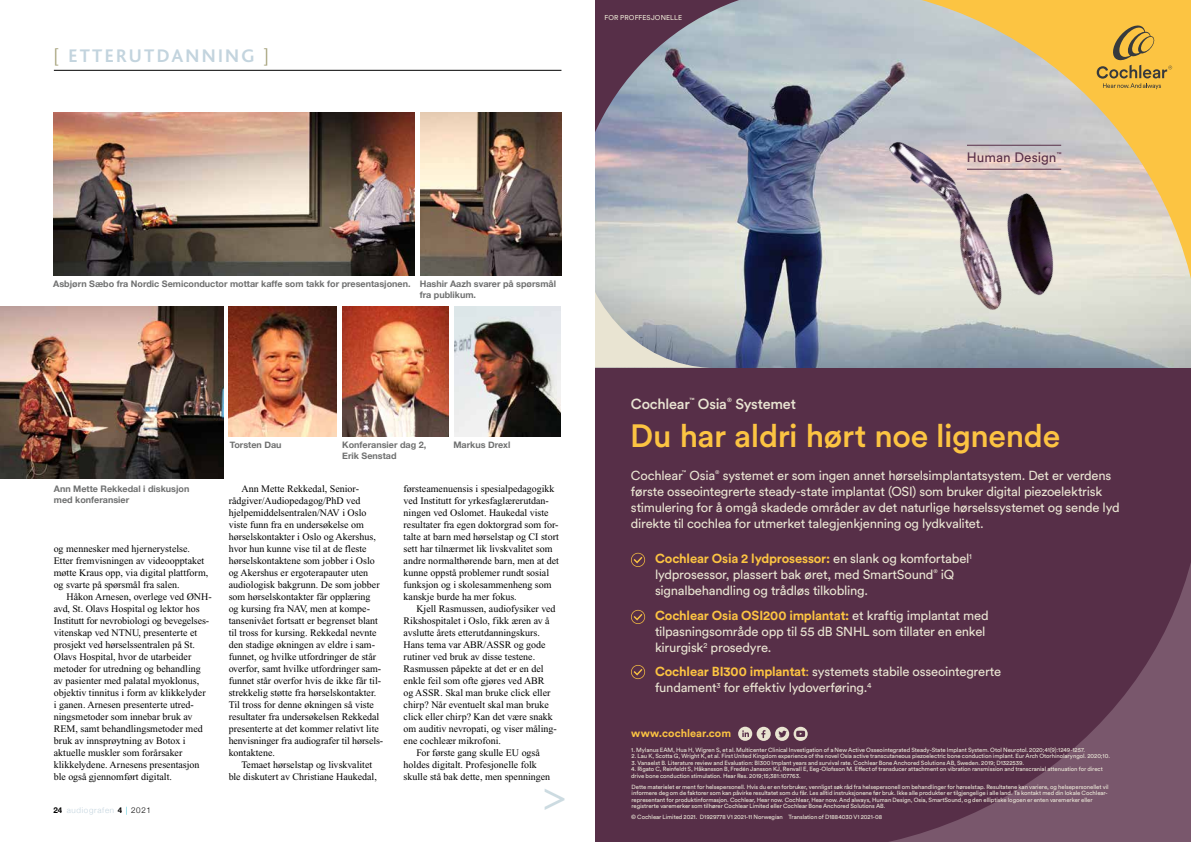
<style>
.page{position:relative;width:1191px;height:842px;background:#fff}
.page>*{position:absolute;margin:0;border:0;box-sizing:border-box;transform-origin:0 0}
.t1{font:700 44.4px "Times New Roman";color:#ccdbe1;scale:.83 1}
.t2{font:500 32px "Circular Std";letter-spacing:-.01em;color:#fcc442}
.t3{font:700 19.1px "Bliss";letter-spacing:.12em;color:#c3d4de}
.t4{font:500 14.5px "Circular Std";letter-spacing:-.015em;color:#e9e4d2}
.t5{font:13.5px "Circular Std";color:#572f48}
.t6{font:13px/16px "Circular Std";letter-spacing:-.02em;color:#e9e4d2}
.t7{font:700 11px "Circular Std";color:#fcc442}
.t8{font:10px/12px "Times New Roman";color:#000}
.t9{font:700 9px/11px "Helvetica Neue";color:#6f7070}
.t10{font:300 8px "Helvetica Neue";letter-spacing:.085em;color:#c3d4de}
.t11{font:7px "Circular Std";letter-spacing:.015em;color:#e9e4d2}
.t12{font:6px/6.5px "Circular Std";letter-spacing:-.01em;color:#edeada}
.t13{font:500 5.9px "Circular Std";color:#e9e4d2}
.t14{font:5.5px "Circular Std";color:#572f48}
.t15{font:5.3px "Circular Std";color:#e9e4d2}
.s1{font-family:"Helvetica Neue";font-weight:300;color:#a4a078}
.s2{font-weight:700;color:#000}
.s3{color:#21b8cf}
.s4{color:#000}
.s5{font-weight:700;color:#fcc442}
.s6{color:#fcc442}
</style>
<div class="page">
<hr style="left:54px;top:70px;width:507px;height:1px;background:#000">
<img style="left:712px;top:232px;width:109px;height:136px">
<div style="left:595px;top:368px;width:596px;height:474px;background:#572f48"></div>
<svg style="left:595px;top:232px;width:117px;height:136px;background:#c8cbc7"></svg>
<svg style="left:799px;top:563px;width:392px;height:279px"></svg>
<svg style="left:821px;top:0;width:370px;height:368px;background:#dac68e"></svg>
<svg style="left:595px;top:0;width:226px;height:232px;background:#8c8fa1"></svg>
<img style="left:821px;top:72px;width:320px;height:293px">
<svg style="left:1096px;top:26px;width:76px;height:63px;background:#d9ab41"></svg>
<hr style="left:967px;top:169px;width:94px;height:1px;background:#572f48">
<hr style="left:967px;top:145px;width:94px;height:1px;background:#572f48">
<svg style="left:631px;top:553px;width:14px;height:14px"></svg>
<svg style="left:631px;top:610px;width:14px;height:14px"></svg>
<svg style="left:631px;top:665px;width:14px;height:14px"></svg>
<svg style="left:738px;top:727px;width:69px;height:14px"></svg>
<img style="left:0;top:307px;width:223px;height:172px">
<img style="left:420px;top:113px;width:141px;height:162px">
<img style="left:54px;top:113px;width:360px;height:162px">
<img style="left:229px;top:307px;width:107px;height:129px">
<img style="left:342px;top:307px;width:106px;height:129px">
<img style="left:454px;top:307px;width:106px;height:130px">
<h3 class="t3" style="left:54px;top:46px;width:216px"><span class="s1">[</span> ETTERUTDANNING <span class="s1">]</span></h3>
<p class="t11" style="left:604px;top:13px;width:79px">FOR PROFFESJONELLE</p>
<h3 class="t5" style="left:967px;top:149px;width:91px">Human Design</h3>
<p class="t14" style="left:1056px;top:151px;width:6px">™</p>
<p class="t9" style="left:53px;top:279px;width:359px">Asbjørn Sæbo fra Nordic Semiconductor mottar kaffe som takk for presentasjonen.</p>
<p class="t9" style="left:420px;top:279px;width:138px">Hashir Aazh svarer på spørsmål fra publikum.</p>
<p class="t9" style="left:54px;top:484px;width:137px">Ann Mette Rekkedal i diskusjon med konferansier</p>
<p class="t8" style="left:54px;top:543px;width:156px">og mennesker med hjernerystelse.<br>Etter fremvisningen av videoopptaket møtte Kraus opp, via digital plattform, og svarte på spørsmål fra salen.</p>
<p class="t8" style="left:54px;top:591px;width:159px;text-indent:13px">Håkon Arnesen, overlege ved ØNH&shy;avd, St. Olavs Hospital og lektor hos Institutt for nevrobiologi og bevegelses&shy;vitenskap ved NTNU, presenterte et prosjekt ved hørselssentralen på St.<br>Olavs Hospital, hvor de utarbeider metoder for utredning og behandling av pasienter med palatal myoklonus, objektiv tinnitus i form av klikkelyder<br>i ganen. Arnesen presenterte utred&shy;ningsmetoder som innebar bruk av REM, samt behandlingsmetoder med bruk av innsprøytning av Botox i aktuelle muskler som forårsaker klikkelydene. Arnesens presentasjon ble også gjennomført digitalt.</p>
<p class="t10" style="left:53px;top:804px;width:99px"><span class="s2">24</span> audiografen <span class="s2">4</span> <span class="s3">|</span> <span class="s4">2021</span></p>
<p class="t9" style="left:230px;top:439px;width:53px">Torsten Dau</p>
<p class="t9" style="left:342px;top:439px;width:85px">Konferansier dag 2,<br>Erik Senstad</p>
<p class="t9" style="left:453px;top:440px;width:58px">Markus Drexl</p>
<p class="t8" style="left:229px;top:483px;width:156px;text-indent:13px">Ann Mette Rekkedal, Senior&shy;rådgiver/Audiopedagog/PhD ved hjelpemiddelsentralen/NAV i Oslo viste funn fra en undersøkelse om hørselskontakter i Oslo og Akershus, hvor hun kunne vise til at de fleste hørselskontaktene som jobber i Oslo og Akershus er ergoterapauter uten audiologisk bakgrunn. De som jobber som hørselskontakter får opplæring<br>og kursing fra NAV, men at kompe&shy;tansenivået fortsatt er begrenset blant til tross for kursing. Rekkedal nevnte den stadige økningen av eldre i sam&shy;funnet, og hvilke utfordringer de står overfor, samt hvilke utfordringer sam&shy;funnet står overfor hvis de ikke får til&shy;strekkelig støtte fra hørselskontakter.<br>Til tross for denne økningen så viste resultater fra undersøkelsen Rekkedal presenterte at det kommer relativt lite henvisninger fra audiografer til hørsels&shy;kontaktene.</p>
<p class="t8" style="left:229px;top:759px;width:150px;text-indent:13px">Temaet hørselstap og livskvalitet ble diskutert av Christiane Haukedal,</p>
<p class="t8" style="left:403px;top:483px;width:157px">førsteamenuensis i spesialpedagogikk ved Institutt for yrkesfaglærerutdan&shy;ningen ved Oslomet. Haukedal viste resultater fra egen doktorgrad som for&shy;talte at barn med hørselstap og CI stort sett har tilnærmet lik livskvalitet som andre normalthørende barn, men at det kunne oppstå problemer rundt sosial funksjon og i skolesammenheng som kanskje burde ha mer fokus.</p>
<p class="t8" style="left:416px;top:603px;width:141px">Kjell Rasmussen, audiofysiker ved</p>
<p class="t8" style="left:403px;top:615px;width:148px">Rikshospitalet i Oslo, fikk æren av å</p>
<p class="t8" style="left:403px;top:627px;width:138px">avslutte årets etterutdanningskurs.</p>
<p class="t8" style="left:403px;top:639px;width:144px">Hans tema var ABR/ASSR og gode</p>
<p class="t8" style="left:403px;top:651px;width:133px">rutiner ved bruk av disse testene.</p>
<p class="t8" style="left:403px;top:663px;width:141px">Rasmussen påpekte at det er en del</p>
<p class="t8" style="left:403px;top:675px;width:142px">enkle feil som ofte gjøres ved ABR</p>
<p class="t8" style="left:403px;top:687px;width:148px">og ASSR. Skal man bruke click eller</p>
<p class="t8" style="left:403px;top:699px;width:147px">chirp? Når eventuelt skal man bruke</p>
<p class="t8" style="left:403px;top:711px;width:151px">click eller chirp? Kan det være snakk</p>
<p class="t8" style="left:403px;top:723px;width:154px">om auditiv nevropati, og viser måling-</p>
<p class="t8" style="left:403px;top:735px;width:99px">ene cochleær mikrofoni.</p>
<p class="t8" style="left:416px;top:747px;width:125px">For første gang skulle EU også</p>
<p class="t8" style="left:403px;top:759px;width:135px">holdes digitalt. Profesjonelle folk</p>
<p class="t8" style="left:403px;top:771px;width:148px">skulle stå bak dette, men spenningen</p>
<h1 class="t1" style="left:544px;top:775px;width:27px">&gt;</h1>
<h3 class="t4" style="left:631px;top:394px;width:61px">Cochlear</h3>
<p class="t13" style="left:689px;top:396px;width:7px">™</p>
<h3 class="t4" style="left:698px;top:394px;width:31px">Osia</h3>
<p class="t13" style="left:727px;top:396px;width:6px">®</p>
<h3 class="t4" style="left:735px;top:394px;width:62px">Systemet</h3>
<h2 class="t2" style="left:630px;top:416px;width:431px">Du har aldri hørt noe lignende</h2>
<h3 class="t6" style="left:631px;top:467px;width:53px">Cochlear</h3>
<p class="t15" style="left:682px;top:469px;width:6px">™</p>
<h3 class="t6" style="left:689px;top:467px;width:27px">Osia</h3>
<p class="t15" style="left:715px;top:469px;width:6px">®</p>
<p class="t6" style="left:631px;top:467px;width:490px;text-indent:92px">systemet er som ingen annet hørselsimplantatsystem. Det er verdens første osseointegrerte steady-state implantat (OSI) som bruker digital piezoelektrisk stimulering for å omgå skadede områder av det naturlige hørselssystemet og sende lyd direkte til cochlea for utmerket talegjenkjenning og lydkvalitet.</p>
<h3 class="t6" style="left:655px;top:551px;width:318px"><span class="s5">Cochlear Osia 2 lydprosessor:</span> en slank og komfortabel<sup>1 </sup>lydprosessor, plassert bak øret, med SmartSound</h3>
<p class="t15" style="left:933px;top:568px;width:6px">®</p>
<h3 class="t6" style="left:941px;top:567px;width:15px">iQ</h3>
<h3 class="t6" style="left:655px;top:578px;width:335px;line-height:24.5px">signalbehandling og trådløs tilkobling.<br><span class="s5">Cochlear Osia OSI200 implantat:</span> et kraftig implantat med</h3>
<h3 class="t6" style="left:655px;top:623px;width:332px">tilpasningsområde opp til 55 dB SNHL som tillater en enkel kirurgisk<sup>2</sup> prosedyre.</h3>
<h3 class="t6" style="left:655px;top:664px;width:348px"><span class="s5">Cochlear BI300 implantat</span><span class="s6">:</span> systemets stabile osseointegrerte fundament<sup>3</sup> for effektiv lydoverføring.<sup>4</sup></h3>
<p class="t7" style="left:631px;top:726px;width:101px">www.cochlear.com</p>
<p class="t12" style="left:631px;top:746px;width:455px">1. Mylanus EAM, Hua H, Wigren S, et al. Multicenter Clinical Investigation of a New Active Osseointegrated Steady-State Implant System. Otol Neurotol. 2020;41(9):1249-1257.</p>
<p class="t12" style="left:631px;top:753px;width:480px">2. Lau K, Scotta G, Wright K, et al. First United Kingdom experience of the novel Osia active transcutaneous piezoelectric bone conduction implant. Eur Arch Otorhinolaryngol. 2020;10.</p>
<p class="t12" style="left:631px;top:759px;width:394px">3. Vanaelst B. Literature review and Evaluation: BI300 Implant years and survival rate. Cochlear Bone Anchored Solutions AB, Sweden. 2019; D1322539.</p>
<p class="t12" style="left:631px;top:766px;width:473px">4. Rigato C, Reinfeldt S, Håkansson B, Fredén Jansson KJ, Renvall E, Eeg-Olofsson M. Effect of transducer attachment on vibration ransmission and transcranial attenuation for direct drive bone conduction stimulation. Hear Res. 2019;15;381:107763.</p>
<p class="t12" style="left:631px;top:783px;width:479px">Dette materielet er ment for helsepersonell. Hvis du er en forbruker, vennligst søk råd fra helsepersonell om behandlinger for hørselstap. Resultatene kan variere, og helsepersonellet vil informere deg om de faktorer som kan påvirke resultatet som du får. Les alltid instruksjonene før bruk. Ikke alle produkter er tilgjengelige i alle land. Ta kontakt med din lokale Cochlear&shy;representant for produktinformasjon. Cochlear, Hear now. Cochlear, Hear now. And always, Human Design, Osia, SmartSound, og den elliptiske logoen er enten varemerker eller registrerte varemerker som tilhører Cochlear Limited eller Cochlear Bone Anchored Solutions AB.</p>
<p class="t12" style="left:631px;top:813px;width:252px">© Cochlear Limited 2021. D1929778 V1 2021-11 Norwegian Translation of D1884030 V1 2021-08</p>
</div>
